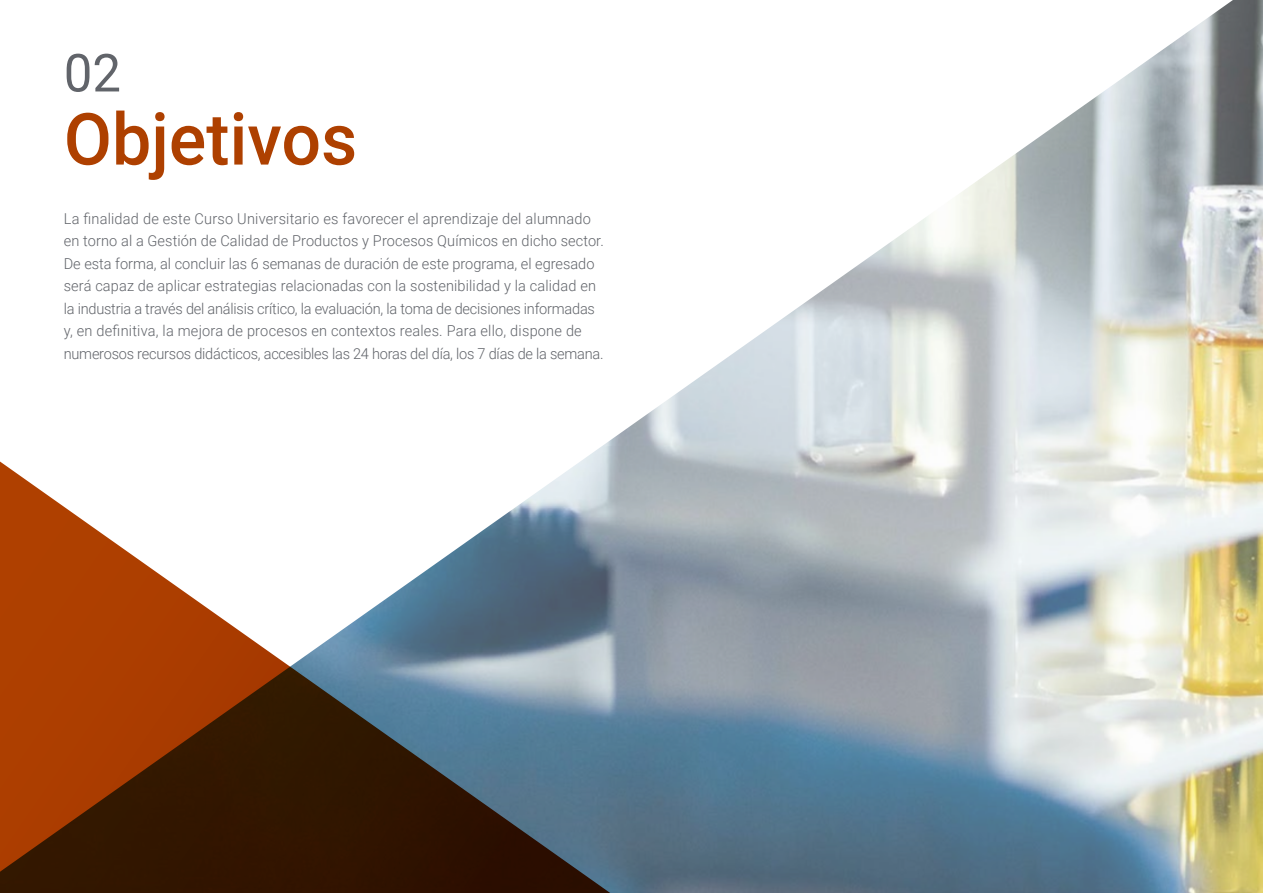
<style>
.page{position:relative;width:1263px;height:893px;background:#fff}
.page>*{position:absolute;margin:0;border:0;box-sizing:border-box;transform-origin:0 0}
.t1{font:500 72px "Roboto";color:#ae4000}
.t2{font:52.5px "Roboto";color:#61646a}
.t3{font:300 15px/22.5px "Roboto";letter-spacing:.01em;color:#61646a}
</style>
<div class="page">
<img style="left:603px;top:0;width:660px;height:893px">
<svg style="left:0;top:446px;width:640px;height:447px"></svg>
<h2 class="t2" style="left:64px;top:36px;width:59px">02</h2>
<h1 class="t1" style="left:64px;top:89px;width:295px">Objetivos</h1>
<p class="t3" style="left:64px;top:207px;width:542px">La finalidad de este Curso Universitario es favorecer el aprendizaje del alumnado en torno al a Gestión de Calidad de Productos y Procesos Químicos en dicho sector.<br>De esta forma, al concluir las 6 semanas de duración de este programa, el egresado será capaz de aplicar estrategias relacionadas con la sostenibilidad y la calidad en la industria a través del análisis crítico, la evaluación, la toma de decisiones informadas y, en definitiva, la mejora de procesos en contextos reales. Para ello, dispone de numerosos recursos didácticos, accesibles las 24 horas del día, los 7 días de la semana.</p>
</div>
